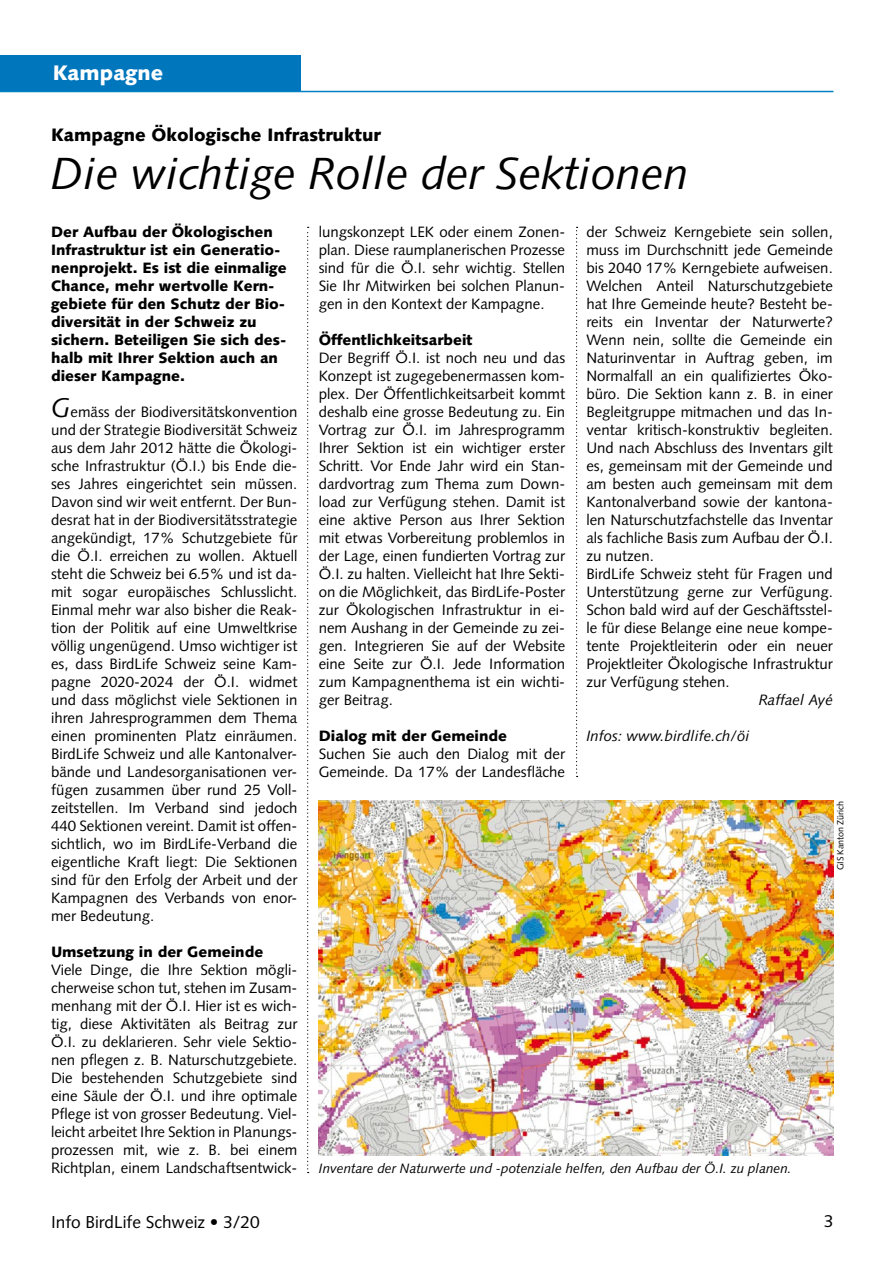
<style>
.page{position:relative;width:893px;height:1263px;background:#fff}
.page>*{position:absolute;margin:0;border:0;box-sizing:border-box;transform-origin:0 0}
.t1{font:italic 45px "Syntax LT";color:#000}
.t2{font:900 21px "Syntax LT";color:#fff}
.t3{font:900 18px "Syntax LT";color:#000}
.t4{font:17.25px "Syntax LT";color:#000}
.t5{font:15px/18px "Syntax LT";color:#000}
.t6{font:900 15px/18px "Syntax LT";color:#000}
.t7{font:italic 15px "Syntax LT";color:#000}
.t8{font:italic 13.5px "Syntax LT";color:#000}
.t9{font:9px "Syntax LT";letter-spacing:-.01em;color:#000}
.s1{font-style:italic;font-size:27px}
</style>
<div class="page">
<hr style="left:0;top:91px;width:833px;height:1px;background:#0081c3">
<div style="left:0;top:55px;width:301px;height:36px;background:#0076bd"></div>
<svg style="left:576px;top:227px;width:2px;height:550px"></svg>
<img style="left:319px;top:801px;width:514px;height:354px">
<svg style="left:307px;top:227px;width:2px;height:946px"></svg>
<h2 class="t2" style="left:53px;top:60px;width:112px">Kampagne</h2>
<p class="t3" style="left:51px;top:125px;width:331px">Kampagne Ökologische Infrastruktur</p>
<h1 class="t1" style="left:51px;top:147px;width:639px">Die wichtige Rolle der Sektionen</h1>
<p class="t6" style="left:51px;top:223px;width:237px">Der Aufbau der Ökologischen<br>Infrastruktur ist ein Generatio&shy;nenprojekt. Es ist die einmalige<br>Chance, mehr wertvolle Kern&shy;gebiete für den Schutz der Bio&shy;diversität in der Schweiz zu sichern. Beteiligen Sie sich des&shy;halb mit Ihrer Sektion auch an dieser Kampagne.</p>
<p class="t5" style="left:51px;top:403px;width:248px"><span class="s1">G</span>emäss der Biodiversitätskonvention und der Strategie Biodiversität Schweiz aus dem Jahr 2012 hätte die Ökologi&shy;sche Infrastruktur (Ö.I.) bis Ende die&shy;ses Jahres eingerichtet sein müssen.<br>Davon sind wir weit entfernt. Der Bun&shy;desrat hat in der Biodiversitätsstrategie angekündigt, 17% Schutzgebiete für die Ö.I. erreichen zu wollen. Aktuell steht die Schweiz bei 6.5% und ist da&shy;mit sogar europäisches Schlusslicht.<br>Einmal mehr war also bisher die Reak&shy;tion der Politik auf eine Umweltkrise völlig ungenügend. Umso wichtiger ist es, dass BirdLife Schweiz seine Kam&shy;pagne 2020-2024 der Ö.I. widmet und dass möglichst viele Sektionen in ihren Jahresprogrammen dem Thema einen prominenten Platz einräumen.<br>BirdLife Schweiz und alle Kantonalver&shy;bände und Landesorganisationen ver&shy;fügen zusammen über rund 25 Voll&shy;zeitstellen. Im Verband sind jedoch 440 Sektionen vereint. Damit ist offen&shy;sichtlich, wo im BirdLife-Verband die eigentliche Kraft liegt: Die Sektionen sind für den Erfolg der Arbeit und der Kampagnen des Verbands von enor&shy;mer Bedeutung.</p>
<p class="t6" style="left:51px;top:943px;width:214px">Umsetzung in der Gemeinde</p>
<p class="t5" style="left:51px;top:961px;width:248px;text-align:justify">Viele Dinge, die Ihre Sektion mögli&shy;cherweise schon tut, stehen im Zusam&shy;menhang mit der Ö.I. Hier ist es wich&shy;tig, diese Aktivitäten als Beitrag zur Ö.I. zu deklarieren. Sehr viele Sektio&shy;nen pflegen z. B. Naturschutzgebiete.<br>Die bestehenden Schutzgebiete sind eine Säule der Ö.I. und ihre optimale Pflege ist von grosser Bedeutung. Viel&shy;leicht arbeitet Ihre Sektion in Planungs&shy;prozessen mit, wie z. B. bei einem Richtplan, einem Landschaftsentwick-</p>
<p class="t5" style="left:319px;top:223px;width:248px;text-align:justify">lungskonzept LEK oder einem Zonen&shy;plan. Diese raumplanerischen Prozesse sind für die Ö.I. sehr wichtig. Stellen Sie Ihr Mitwirken bei solchen Planun&shy;gen in den Kontext der Kampagne.</p>
<p class="t6" style="left:319px;top:331px;width:155px">Öffentlichkeitsarbeit</p>
<p class="t5" style="left:319px;top:349px;width:248px;text-align:justify">Der Begriff Ö.I. ist noch neu und das Konzept ist zugegebenermassen kom&shy;plex. Der Öffentlichkeitsarbeit kommt deshalb eine grosse Bedeutung zu. Ein Vortrag zur Ö.I. im Jahresprogramm Ihrer Sektion ist ein wichtiger erster Schritt. Vor Ende Jahr wird ein Stan&shy;dardvortrag zum Thema zum Down&shy;load zur Verfügung stehen. Damit ist eine aktive Person aus Ihrer Sektion mit etwas Vorbereitung problemlos in der Lage, einen fundierten Vortrag zur Ö.I. zu halten. Vielleicht hat Ihre Sekti&shy;on die Möglichkeit, das BirdLife-Poster zur Ökologischen Infrastruktur in ei&shy;nem Aushang in der Gemeinde zu zei&shy;gen. Integrieren Sie auf der Website eine Seite zur Ö.I. Jede Information zum Kampagnenthema ist ein wichti&shy;ger Beitrag.</p>
<p class="t6" style="left:319px;top:727px;width:190px">Dialog mit der Gemeinde</p>
<p class="t5" style="left:319px;top:745px;width:248px">Suchen Sie auch den Dialog mit der<br>Gemeinde. Da 17% der Landesfläche</p>
<p class="t5" style="left:586px;top:223px;width:248px">der Schweiz Kerngebiete sein sollen, muss im Durchschnitt jede Gemeinde bis 2040 17% Kerngebiete aufweisen.<br>Welchen Anteil Naturschutzgebiete hat Ihre Gemeinde heute? Besteht be&shy;reits ein Inventar der Naturwerte?<br>Wenn nein, sollte die Gemeinde ein Naturinventar in Auftrag geben, im Normalfall an ein qualifiziertes Öko&shy;büro. Die Sektion kann z. B. in einer Begleitgruppe mitmachen und das In&shy;ventar kritisch-konstruktiv begleiten.<br>Und nach Abschluss des Inventars gilt es, gemeinsam mit der Gemeinde und am besten auch gemeinsam mit dem Kantonalverband sowie der kantona&shy;len Naturschutzfachstelle das Inventar als fachliche Basis zum Aufbau der Ö.I. zu nutzen.<br>BirdLife Schweiz steht für Fragen und Unterstützung gerne zur Verfügung.<br>Schon bald wird auf der Geschäftsstel&shy;le für diese Belange eine neue kompe&shy;tente Projektleiterin oder ein neuer Projektleiter Ökologische Infrastruktur zur Verfügung stehen.</p>
<p class="t7" style="left:759px;top:691px;width:76px">Raffael Ayé</p>
<p class="t7" style="left:586px;top:727px;width:165px">Infos: www.birdlife.ch/öi</p>
<p class="t9" style="left:835px;top:870px;width:71px;rotate:-90deg">GIS Kanton Zürich</p>
<p class="t8" style="left:319px;top:1160px;width:474px">Inventare der Naturwerte und -potenziale helfen, den Aufbau der Ö.I. zu planen.</p>
<p class="t4" style="left:51px;top:1212px;width:210px">Info BirdLife Schweiz • 3/20</p>
<p class="t4" style="left:824px;top:1211px;width:11px">3</p>
</div>
